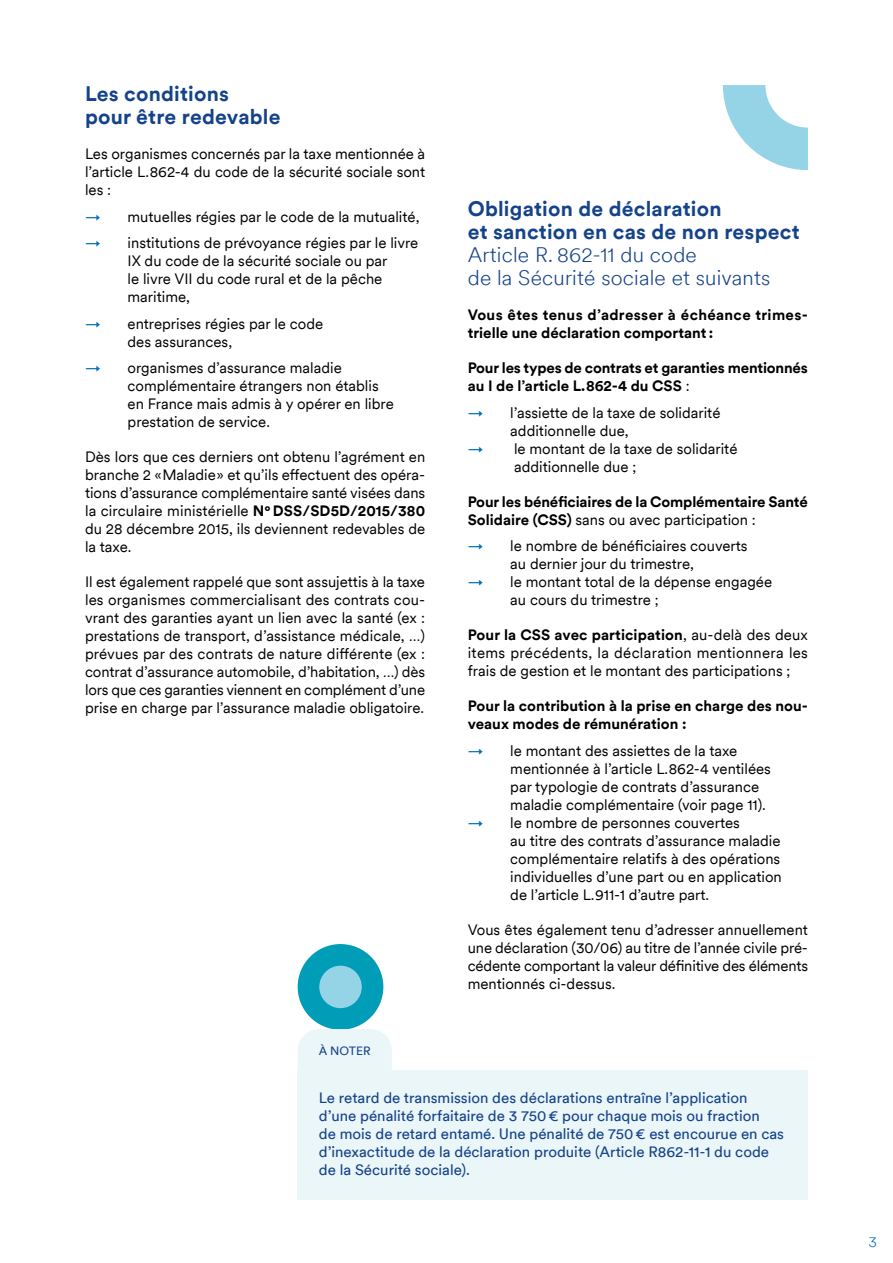
<style>
.page{position:relative;width:893px;height:1263px;background:#fff}
.page>*{position:absolute;margin:0;border:0;box-sizing:border-box;transform-origin:0 0}
.Titre_H2{font:700 21px/23.2px "Circular";letter-spacing:.01em;color:#154389}
.Texte{font:15px/18px "Circular";color:#000}
.Texte_Liste{font:15px/18px "Circular";color:#000}
.Texte-2{font:700 15px/18px "Circular";color:#000}
.Encart_1{font:15px/18px "Circular";color:#154389}
.t1{font:300 15px "Circular";color:#006fb8}
.t2{font:12px "Circular";color:#154389}
.s1{color:#006fb8}
.s2{font-style:inherit}
.s3{font-weight:700}
.s4{font-weight:300}
.s5{font-weight:400}
</style>
<div class="page">
<div style="left:298px;top:944px;width:85px;height:86px;background:#009db9;border-radius:50%"></div>
<div style="left:319px;top:966px;width:43px;height:42px;background:#95d3e6;border-radius:50%"></div>
<svg style="left:723px;top:85px;width:85px;height:85px"></svg>
<div style="left:298px;top:1029px;width:94px;height:41px;background:#eaf6f8"></div>
<div style="left:298px;top:1070px;width:510px;height:130px;background:#eaf6f8"></div>
<h2 class="Titre_H2" style="left:85px;top:81px;width:197px">Les conditions<br>pour être redevable</h2>
<p class="Texte" style="left:85px;top:144px;width:342px;text-align:justify">Les organismes concernés par la taxe mentionnée à l’article L.862‑4 du code de la sécurité sociale sont les :</p>
<p class="Texte_Liste" style="left:85px;top:207px;width:336px"><span class="s1">→</span> mutuelles régies par le code de la mutualité,</p>
<p class="Texte_Liste" style="left:128px;top:233px;width:292px;text-indent:-43px"><span class="s1">→</span> institutions de prévoyance régies par le livre <span class="s2">IX</span> du code de la sécurité sociale ou par<br>le livre VII du code rural et de la pêche maritime,</p>
<p class="Texte_Liste" style="left:128px;top:314px;width:197px;text-indent:-43px"><span class="s1">→</span> entreprises régies par le code des assurances,</p>
<p class="Texte_Liste" style="left:128px;top:358px;width:268px;text-indent:-43px"><span class="s1">→</span> organismes d’assurance maladie complémentaire étrangers non établis en France mais admis à y opérer en libre prestation de service.</p>
<p class="Texte" style="left:85px;top:447px;width:342px;text-align:justify">Dès lors que ces derniers ont obtenu l’agrément en branche 2 «Maladie» et qu’ils effectuent des opéra&shy;tions d’assurance complémentaire santé visées dans la circulaire ministérielle <span class="s3">N°DSS/SD5D/2015/380 </span>du 28 décembre 2015, ils deviennent redevables de la taxe.</p>
<p class="Texte" style="left:85px;top:572px;width:342px;text-align:justify">Il est également rappelé que sont assujettis à la taxe les organismes commercialisant des contrats cou&shy;vrant des garanties ayant un lien avec la santé (ex : prestations de transport, d’assistance médicale, …) prévues par des contrats de nature différente (ex : contrat d’assurance automobile, d’habitation, …) dès lors que ces garanties viennent en complément d’une prise en charge par l’assurance maladie obligatoire.</p>
<h2 class="Titre_H2" style="left:468px;top:196px;width:333px">Obligation de déclaration<br>et sanction en cas de non respect<br><span class="s4">Article R. 862‑11 du code<br>de la Sécurité sociale et suivants</span></h2>
<p class="Texte-2" style="left:468px;top:305px;width:342px">Vous êtes tenus d’adresser à échéance trimes‑ trielle une déclaration comportant :</p>
<p class="Texte-2" style="left:468px;top:358px;width:342px">Pour les types de contrats et garanties mentionnés au I de l’article L.862‑4 du CSS <span class="s5">:</span></p>
<p class="Texte" style="left:510px;top:403px;width:212px;text-indent:-43px"><span class="s1">→</span> l’assiette de la taxe de solidarité additionnelle due,</p>
<p class="Texte" style="left:514px;top:439px;width:225px;text-indent:-46px"><span class="s1">→</span> le montant de la taxe de solidarité additionnelle due ;</p>
<p class="Texte-2" style="left:468px;top:492px;width:342px">Pour les bénéficiaires de la Complémentaire Santé<br>Solidaire (CSS) <span class="s5">sans ou avec participation :</span></p>
<p class="Texte" style="left:510px;top:537px;width:239px;text-indent:-43px"><span class="s1">→</span> le nombre de bénéficiaires couverts au dernier jour du trimestre,</p>
<p class="Texte" style="left:510px;top:573px;width:263px;text-indent:-43px"><span class="s1">→</span> le montant total de la dépense engagée au cours du trimestre ;</p>
<p class="Texte" style="left:468px;top:626px;width:342px;text-align:justify"><span class="s3">Pour la CSS avec participation</span>, au-delà des deux items précédents, la déclaration mentionnera les frais de gestion et le montant des participations ;</p>
<p class="Texte-2" style="left:468px;top:697px;width:342px">Pour la contribution à la prise en charge des nou‑ veaux modes de rémunération :</p>
<p class="Texte" style="left:510px;top:741px;width:262px;text-indent:-43px"><span class="s1">→</span> le montant des assiettes de la taxe mentionnée à l’article L.862‑4 ventilées par typologie de contrats d’assurance maladie complémentaire (voir page 11).</p>
<p class="Texte" style="left:510px;top:813px;width:273px;text-indent:-43px"><span class="s1">→</span> le nombre de personnes couvertes<br>au titre des contrats d’assurance maladie complémentaire relatifs à des opérations individuelles d’une part ou en application de l’article L.911‑1 d’autre part.</p>
<p class="Texte" style="left:468px;top:920px;width:342px;text-align:justify">Vous êtes également tenu d’adresser annuellement une déclaration (30/06) au titre de l’année civile pré&shy;cédente comportant la valeur définitive des éléments mentionnés ci-dessus.</p>
<p class="t2" style="left:319px;top:1043px;width:53px">À NOTER</p>
<p class="Encart_1" style="left:319px;top:1088px;width:467px">Le retard de transmission des déclarations entraîne l’application d’une pénalité forfaitaire de 3 750€ pour chaque mois ou fraction<br>de mois de retard entamé. Une pénalité de 750€ est encourue en cas d’inexactitude de la déclaration produite (Article R862‑11-1 du code de la Sécurité sociale).</p>
<p class="t1" style="left:868px;top:1232px;width:10px">3</p>
</div>
